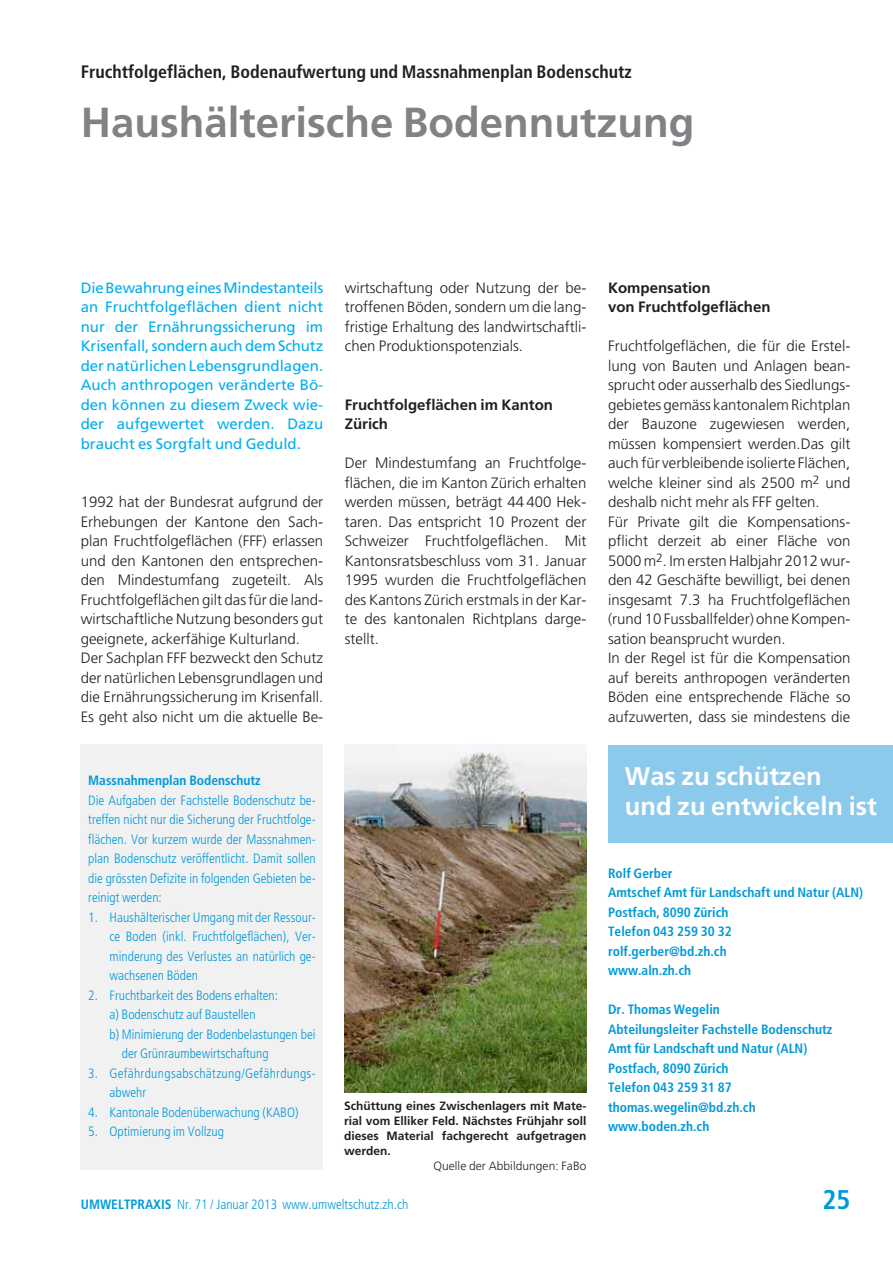
<style>
.page{position:relative;width:893px;height:1263px;background:#fff}
.page>*{position:absolute;margin:0;border:0;box-sizing:border-box;transform-origin:0 0}
.t1{font:700 42px "Frutiger LT Std";color:#808285}
.t2{font:700 condensed 27px "Frutiger LT Std";color:#0099d9}
.t3{font:700 25.5px/30.6px "Frutiger LT Std";color:#fff}
.t4{font:700 condensed 18px "Frutiger LT Std";color:#231f20}
.t5{font:300 15px/19.5px "Frutiger LT Std";color:#231f20}
.t6{font:15px/19.5px "Frutiger LT Std";color:#00aeef;text-align:justify}
.t7{font:700 15px/19.5px "Frutiger LT Std";color:#231f20}
.t8{font:300 condensed 13.5px/19.5px "Frutiger LT Std";color:#0099d9;text-align:justify}
.t9{font:700 condensed 13.5px/19.5px "Frutiger LT Std";color:#0099d9}
.t10{font:300 condensed 13.5px/19.5px "Frutiger LT Std";letter-spacing:.025em;color:#0099d9}
.t11{font:700 12px/15px "Frutiger LT Std";color:#231f20;text-align:justify}
.t12{font:300 12px "Frutiger LT Std";letter-spacing:.005em;color:#231f20}
.s1{font-weight:700}
</style>
<div class="page">
<div style="left:608px;top:745px;width:285px;height:97px;background:#8ccaec"></div>
<div style="left:81px;top:744px;width:242px;height:426px;background:#f1f1f2"></div>
<img style="left:344px;top:745px;width:242px;height:347px">
<p class="t4" style="left:81px;top:63px;width:552px">Fruchtfolgeflächen, Bodenaufwertung und Massnahmenplan Bodenschutz</p>
<h1 class="t1" style="left:81px;top:101px;width:615px">Haushälterische Bodennutzung</h1>
<p class="t6" style="left:81px;top:278px;width:244px">Die Bewahrung eines Mindestanteils an Fruchtfolgeflächen dient nicht nur der Ernährungssicherung im Krisenfall, sondern auch dem Schutz der natürlichen Lebensgrundlagen.<br>Auch anthropogen veränderte Bö&shy;den können zu diesem Zweck wie&shy;der aufgewertet werden. Dazu braucht es Sorgfalt und Geduld.</p>
<p class="t5" style="left:81px;top:493px;width:244px">1992 hat der Bundesrat aufgrund der Erhebungen der Kantone den Sach&shy;plan Fruchtfolgeflächen (FFF) erlassen und den Kantonen den entsprechen&shy;den Mindestumfang zugeteilt. Als Fruchtfolgeflächen gilt das für die land&shy;wirtschaftliche Nutzung besonders gut geeignete, ackerfähige Kulturland.<br>Der Sachplan FFF bezweckt den Schutz der natürlichen Lebensgrundlagen und die Ernährungssicherung im Krisenfall.<br>Es geht also nicht um die aktuelle Be-</p>
<p class="t9" style="left:88px;top:771px;width:174px">Massnahmenplan Bodenschutz</p>
<p class="t8" style="left:88px;top:791px;width:229px">Die Aufgaben der Fachstelle Bodenschutz be&shy;treffen nicht nur die Sicherung der Fruchtfolge&shy;flächen. Vor kurzem wurde der Massnahmen&shy;plan Bodenschutz veröffentlicht. Damit sollen die grössten Defizite in folgenden Gebieten be&shy;reinigt werden:</p>
<p class="t8" style="left:109px;top:908px;width:208px;text-indent:-21px">1. Haushälterischer Umgang mit der Ressour&shy;ce Boden (inkl. Fruchtfolgeflächen), Ver&shy;minderung des Verlustes an natürlich ge&shy;wachsenen Böden</p>
<p class="t8" style="left:88px;top:986px;width:191px">2. Fruchtbarkeit des Bodens erhalten:</p>
<p class="t8" style="left:110px;top:1005px;width:148px">a) Bodenschutz auf Baustellen</p>
<p class="t8" style="left:110px;top:1025px;width:208px">b) Minimierung der Bodenbelastungen bei</p>
<p class="t8" style="left:122px;top:1044px;width:148px">der Grünraumbewirtschaftung</p>
<p class="t10" style="left:109px;top:1064px;width:208px;text-indent:-21px">3. Gefährdungsabschätzung/Gefährdungs - abwehr</p>
<p class="t8" style="left:88px;top:1103px;width:212px">4. Kantonale Bodenüberwachung (KABO)</p>
<p class="t8" style="left:88px;top:1122px;width:137px">5. Optimierung im Vollzug</p>
<p class="t5" style="left:345px;top:278px;width:243px;text-align:justify">wirtschaftung oder Nutzung der be&shy;troffenen Böden, sondern um die lang&shy;fristige Erhaltung des landwirtschaftli&shy;chen Produktionspotenzials.</p>
<p class="t7" style="left:345px;top:395px;width:210px">Fruchtfolgeflächen im Kanton<br>Zürich</p>
<p class="t5" style="left:345px;top:454px;width:243px;text-align:justify">Der Mindestumfang an Fruchtfolge&shy;flächen, die im Kanton Zürich erhalten werden müssen, beträgt 44 400 Hek&shy;taren. Das entspricht 10 Prozent der Schweizer Fruchtfolgeflächen. Mit Kantonsratsbeschluss vom 31. Januar 1995 wurden die Fruchtfolgeflächen des Kantons Zürich erstmals in der Kar&shy;te des kantonalen Richtplans darge&shy;stellt.</p>
<p class="t11" style="left:344px;top:1099px;width:244px">Schüttung eines Zwischenlagers mit Mate - rial vom Elliker Feld. Nächstes Frühjahr soll dieses Material fachgerecht aufgetragen werden.</p>
<p class="t12" style="left:433px;top:1160px;width:155px">Quelle der Abbildungen: FaBo</p>
<p class="t7" style="left:608px;top:278px;width:164px">Kompensation<br>von Fruchtfolgeflächen</p>
<p class="t5" style="left:608px;top:337px;width:244px">Fruchtfolgeflächen, die für die Erstel&shy;lung von Bauten und Anlagen bean&shy;sprucht oder ausserhalb des Siedlungs&shy;gebietes gemäss kantonalem Richtplan der Bauzone zugewiesen werden, müssen kompensiert werden.Das gilt auch für verbleibende isolierte Flächen, welche kleiner sind als 2500 m<sup>2</sup> und deshalb nicht mehr als FFF gelten.<br>Für Private gilt die Kompensations&shy;pflicht derzeit ab einer Fläche von 5000 m<sup>2</sup>. Im ersten Halbjahr 2012 wur&shy;den 42 Geschäfte bewilligt, bei denen insgesamt 7.3 ha Fruchtfolgeflächen (rund 10 Fussballfelder) ohne Kompen&shy;sation beansprucht wurden.<br>In der Regel ist für die Kompensation auf bereits anthropogen veränderten Böden eine entsprechende Fläche so aufzuwerten, dass sie mindestens die</p>
<h3 class="t3" style="left:625px;top:762px;width:254px">Was zu schützen<br>und zu entwickeln ist</h3>
<p class="t9" style="left:608px;top:864px;width:257px">Rolf Gerber<br>Amtschef Amt für Landschaft und Natur (ALN)<br>Postfach, 8090 Zürich<br>Telefon 043 259 30 32<br>rolf.gerber@bd.zh.ch<br>www.aln.zh.ch</p>
<p class="t9" style="left:608px;top:1000px;width:226px">Dr. Thomas Wegelin<br>Abteilungsleiter Fachstelle Bodenschutz<br>Amt für Landschaft und Natur (ALN)<br>Postfach, 8090 Zürich<br>Telefon 043 259 31 87 thomas.wegelin@bd.zh.ch www.boden.zh.ch</p>
<p class="t8" style="left:81px;top:1195px;width:329px"><span class="s1">UMWELTPRAXIS</span> Nr. 71 / Januar 2013 www.umweltschutz.zh.ch</p>
<h2 class="t2" style="left:822px;top:1186px;width:30px">25</h2>
</div>
